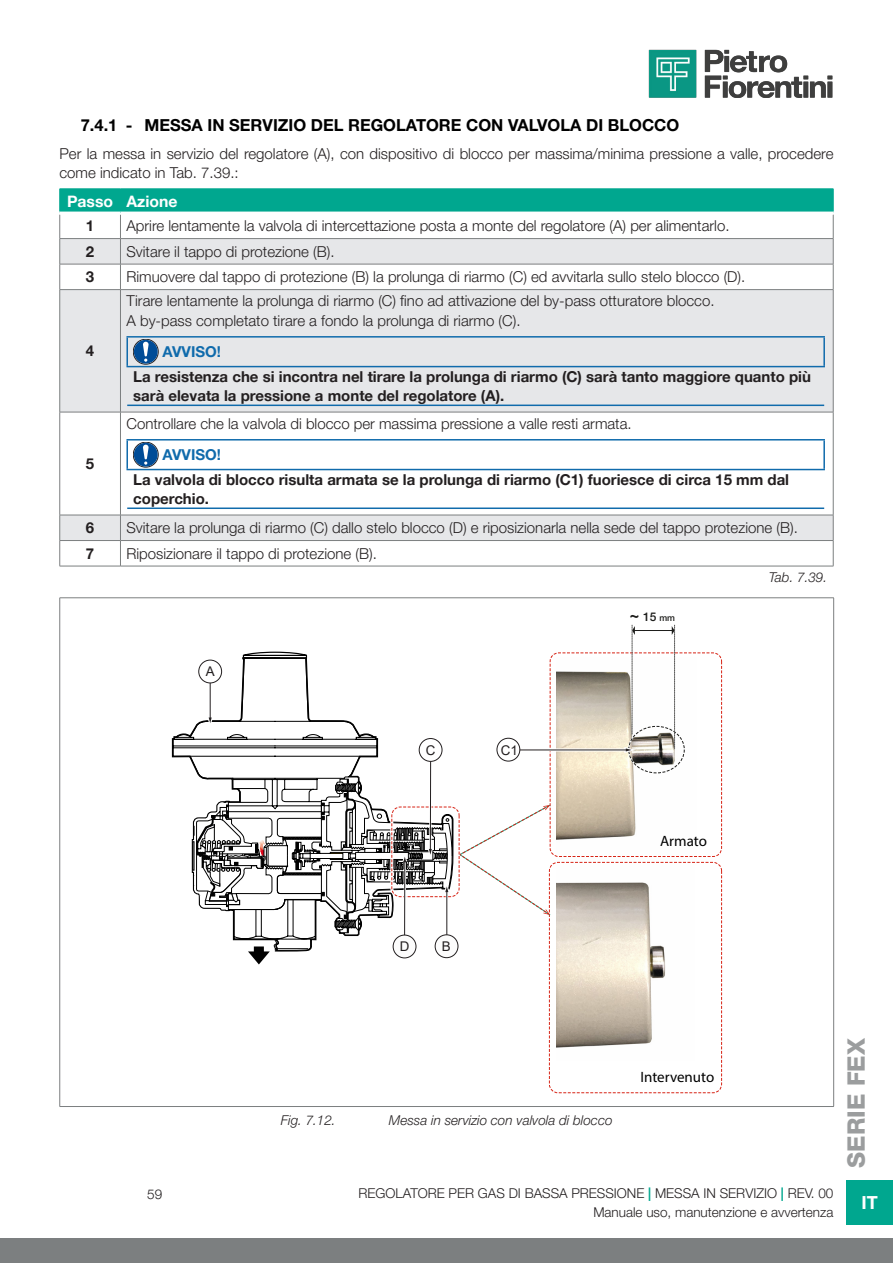
<style>
.page{position:relative;width:893px;height:1263px;background:#fff}
.page>*{position:absolute;margin:0;border:0;box-sizing:border-box;transform-origin:0 0}
.t1{font:800 24px "Helvetica Neue LT Pro";color:#9b9d9e}
.t2{font:700 18px "Helvetica Neue LT Pro";color:#fff}
.t3{font:700 16.5px "Helvetica Neue LT Pro";color:#000}
.Helvetica_Neue_LT_Pr{font:700 15.75px "Helvetica Neue LT Pro";color:#fff}
.Corpo_Testo_Helvetic{font:300 15px/19.5px "Helvetica Neue LT Pro";color:#231f20}
.Helvetica_Neue_LT_Pr-2{font:700 15px "Helvetica Neue LT Pro";color:#231f20}
.t4{font:15px "Myriad Pro";color:#000}
.Helvetica_Neue_LT_Pr-3{font:700 15px "Helvetica Neue LT Pro";color:#106bac}
.t5{font:300 13.5px "Helvetica Neue LT Pro";color:#231f20}
.t6{font:italic 300 13.5px "Helvetica Neue LT Pro";color:#231f20}
.t7{font:13.35px "Arial";color:#231f20}
.t8{font:500 12px "Helvetica Neue LT Pro";color:#1d1d1b}
.s1{font-size:18px}
.s2{font-size:9px}
.s3{font-weight:700;color:#00a78f}
</style>
<div class="page">
<img style="left:648px;top:49px;width:185px;height:49px">
<div style="left:0;top:1238px;width:893px;height:25px;background:#7c7f80"></div>
<div style="left:846px;top:1180px;width:47px;height:45px;background:#00a78f"></div>
<svg style="left:60px;top:290px;width:773px;height:276px;fill:#e6e7e9"></svg>
<svg style="left:59px;top:189px;width:775px;height:100px"></svg>
<hr style="left:59px;top:290px;width:1px;height:122px;background:#7c7f80">
<hr style="left:120px;top:290px;width:1px;height:122px;background:#7c7f80">
<hr style="left:833px;top:290px;width:1px;height:122px;background:#7c7f80">
<hr style="left:59px;top:412px;width:1px;height:103px;background:#7c7f80">
<hr style="left:120px;top:412px;width:1px;height:103px;background:#7c7f80">
<hr style="left:833px;top:412px;width:1px;height:103px;background:#7c7f80">
<svg style="left:59px;top:515px;width:1px;height:51px"></svg>
<svg style="left:120px;top:516px;width:1px;height:50px"></svg>
<svg style="left:833px;top:515px;width:1px;height:51px"></svg>
<hr style="left:60px;top:212px;width:60px;height:3px;background:#fff">
<hr style="left:120px;top:212px;width:713px;height:3px;background:#fff">
<hr style="left:60px;top:238px;width:60px;height:1px;background:#7c7f80">
<hr style="left:60px;top:264px;width:60px;height:1px;background:#7c7f80">
<hr style="left:60px;top:289px;width:60px;height:1px;background:#7c7f80">
<hr style="left:60px;top:412px;width:60px;height:1px;background:#7c7f80">
<hr style="left:60px;top:515px;width:60px;height:1px;background:#7c7f80">
<hr style="left:60px;top:540px;width:60px;height:1px;background:#7c7f80">
<hr style="left:60px;top:566px;width:60px;height:1px;background:#7c7f80">
<hr style="left:120px;top:238px;width:713px;height:1px;background:#7c7f80">
<hr style="left:120px;top:264px;width:713px;height:1px;background:#7c7f80">
<hr style="left:120px;top:289px;width:713px;height:1px;background:#7c7f80">
<hr style="left:120px;top:412px;width:713px;height:1px;background:#7c7f80">
<hr style="left:120px;top:515px;width:713px;height:1px;background:#7c7f80">
<hr style="left:120px;top:540px;width:713px;height:1px;background:#7c7f80">
<hr style="left:120px;top:566px;width:713px;height:1px;background:#7c7f80">
<hr style="left:127px;top:405px;width:697px;height:1px;background:#106bac">
<hr style="left:126px;top:336px;width:699px;height:2px;background:#106bac">
<hr style="left:126px;top:338px;width:2px;height:28px;background:#106bac">
<hr style="left:823px;top:338px;width:2px;height:28px;background:#106bac">
<hr style="left:126px;top:366px;width:699px;height:1px;background:#106bac">
<svg style="left:133px;top:339px;width:25px;height:25px"></svg>
<div style="left:133px;top:339px;width:25px;height:25px;border:1px solid #231f20;border-radius:50%"></div>
<div style="left:134px;top:340px;width:24px;height:24px;background:#004c97;border-radius:50%"></div>
<svg style="left:143px;top:342px;width:6px;height:20px"></svg>
<hr style="left:127px;top:507px;width:697px;height:2px;background:#106bac">
<hr style="left:126px;top:439px;width:699px;height:1px;background:#106bac">
<hr style="left:126px;top:440px;width:2px;height:29px;background:#106bac">
<hr style="left:823px;top:440px;width:2px;height:29px;background:#106bac">
<hr style="left:126px;top:469px;width:699px;height:1px;background:#106bac">
<svg style="left:133px;top:442px;width:25px;height:25px"></svg>
<div style="left:133px;top:442px;width:25px;height:25px;border:1px solid #231f20;border-radius:50%"></div>
<div style="left:134px;top:443px;width:24px;height:24px;background:#004c97;border-radius:50%"></div>
<svg style="left:143px;top:445px;width:6px;height:20px"></svg>
<hr style="left:60px;top:597px;width:774px;height:1px;background:#7c7f80">
<hr style="left:59px;top:598px;width:1px;height:508px;background:#7c7f80">
<hr style="left:833px;top:598px;width:1px;height:508px;background:#7c7f80">
<hr style="left:60px;top:1106px;width:774px;height:1px;background:#7c7f80">
<img style="left:556px;top:882px;width:110px;height:166px">
<img style="left:557px;top:658px;width:140px;height:204px">
<div style="left:391px;top:807px;width:68px;height:90px;border:1px dashed #d72416;border-radius:9px"></div>
<div style="left:550px;top:652px;width:172px;height:205px;border:1px dashed #d72416;border-radius:9px"></div>
<div style="left:628px;top:726px;width:57px;height:48px;border:2px solid #fff;border-radius:50%"></div>
<div style="left:629px;top:726px;width:55px;height:47px;border:1px dashed #1d1d1b;border-radius:50%"></div>
<div style="left:549px;top:862px;width:173px;height:231px;border:1px dashed #d72416;border-radius:9px"></div>
<svg style="left:459px;top:805px;width:91px;height:110px"></svg>
<hr style="left:634px;top:630px;width:38px;height:1px;background:#1d1d1b">
<svg style="left:672px;top:625px;width:3px;height:123px"></svg>
<svg style="left:632px;top:625px;width:3px;height:110px"></svg>
<hr style="left:495px;top:748px;width:131px;height:3px;background:#fff">
<hr style="left:505px;top:749px;width:122px;height:1px;background:#231f20">
<svg style="left:624px;top:747px;width:12px;height:6px"></svg>
<div style="left:497px;top:738px;width:23px;height:23px;background:#fff;border-radius:50%"></div>
<div style="left:497px;top:738px;width:23px;height:23px;border:1px solid #231f20;border-radius:50%"></div>
<svg style="left:173px;top:651px;width:280px;height:313px"></svg>
<div style="left:435px;top:935px;width:23px;height:23px;background:#fcfcfc;border-radius:50%"></div>
<div style="left:435px;top:934px;width:23px;height:24px;border:1px solid #231f20;border-radius:50%"></div>
<p class="t3" style="left:81px;top:115px;width:600px">7.4.1 - MESSA IN SERVIZIO DEL REGOLATORE CON VALVOLA DI BLOCCO</p>
<p class="Corpo_Testo_Helvetic" style="left:60px;top:143px;width:775px">Per la messa in servizio del regolatore (A), con dispositivo di blocco per massima/minima pressione a valle, procedere come indicato in Tab. 7.39.:</p>
<p class="Helvetica_Neue_LT_Pr" style="left:67px;top:191px;width:48px">Passo</p>
<p class="Helvetica_Neue_LT_Pr" style="left:126px;top:191px;width:53px">Azione</p>
<p class="Helvetica_Neue_LT_Pr-2" style="left:86px;top:217px;width:10px">1</p>
<p class="Corpo_Testo_Helvetic" style="left:126px;top:216px;width:605px">Aprire lentamente la valvola di intercettazione posta a monte del regolatore (A) per alimentarlo.</p>
<p class="Helvetica_Neue_LT_Pr-2" style="left:86px;top:242px;width:10px">2</p>
<p class="Corpo_Testo_Helvetic" style="left:126px;top:241px;width:210px">Svitare il tappo di protezione (B).</p>
<p class="Helvetica_Neue_LT_Pr-2" style="left:86px;top:268px;width:10px">3</p>
<p class="Corpo_Testo_Helvetic" style="left:126px;top:267px;width:620px">Rimuovere dal tappo di protezione (B) la prolunga di riarmo (C) ed avvitarla sullo stelo blocco (D).</p>
<p class="Helvetica_Neue_LT_Pr-2" style="left:86px;top:342px;width:10px">4</p>
<p class="Helvetica_Neue_LT_Pr-2" style="left:86px;top:454px;width:10px">5</p>
<p class="Corpo_Testo_Helvetic" style="left:126px;top:291px;width:590px">Tirare lentamente la prolunga di riarmo (C) fino ad attivazione del by-pass otturatore blocco.</p>
<p class="Corpo_Testo_Helvetic" style="left:126px;top:310px;width:396px">A by-pass completato tirare a fondo la prolunga di riarmo (C).</p>
<p class="Helvetica_Neue_LT_Pr-3" style="left:163px;top:342px;width:60px">AVVISO!</p>
<p class="Helvetica_Neue_LT_Pr-2" style="left:133px;top:367px;width:679px">La resistenza che si incontra nel tirare la prolunga di riarmo (C) sarà tanto maggiore quanto più</p>
<p class="Helvetica_Neue_LT_Pr-2" style="left:133px;top:386px;width:373px">sarà elevata la pressione a monte del regolatore (A).</p>
<p class="Corpo_Testo_Helvetic" style="left:126px;top:413px;width:507px">Controllare che la valvola di blocco per massima pressione a valle resti armata.</p>
<p class="Helvetica_Neue_LT_Pr-3" style="left:163px;top:445px;width:60px">AVVISO!</p>
<p class="Helvetica_Neue_LT_Pr-2" style="left:133px;top:470px;width:657px">La valvola di blocco risulta armata se la prolunga di riarmo (C1) fuoriesce di circa 15 mm dal</p>
<p class="Helvetica_Neue_LT_Pr-2" style="left:133px;top:489px;width:77px">coperchio.</p>
<p class="Helvetica_Neue_LT_Pr-2" style="left:86px;top:518px;width:10px">6</p>
<p class="Corpo_Testo_Helvetic" style="left:126px;top:518px;width:673px">Svitare la prolunga di riarmo (C) dallo stelo blocco (D) e riposizionarla nella sede del tappo protezione (B).</p>
<p class="Helvetica_Neue_LT_Pr-2" style="left:86px;top:544px;width:10px">7</p>
<p class="Corpo_Testo_Helvetic" style="left:126px;top:543px;width:252px">Riposizionare il tappo di protezione (B).</p>
<p class="t6" style="left:769px;top:568px;width:60px">Tab. 7.39.</p>
<p class="t7" style="left:206px;top:662px;width:10px">A</p>
<p class="t7" style="left:426px;top:741px;width:11px">C</p>
<p class="t7" style="left:501px;top:741px;width:19px">C1</p>
<p class="t8" style="left:629px;top:610px;width:48px"><span class="s1">~</span> 15 <span class="s2">mm</span></p>
<p class="t4" style="left:660px;top:831px;width:48px">Armato</p>
<p class="t5" style="left:147px;top:1185px;width:17px">59</p>
<p class="t7" style="left:400px;top:937px;width:11px">D</p>
<p class="t7" style="left:442px;top:937px;width:10px">B</p>
<p class="t6" style="left:281px;top:1112px;width:56px">Fig. 7.12.</p>
<p class="t6" style="left:389px;top:1112px;width:225px">Messa in servizio con valvola di blocco</p>
<p class="t4" style="left:640px;top:1068px;width:75px">Intervenuto</p>
<p class="t5" style="left:358px;top:1185px;width:476px">REGOLATORE PER GAS DI BASSA PRESSIONE <span class="s3">|</span> MESSA IN SERVIZIO <span class="s3">|</span> REV. 00</p>
<p class="t5" style="left:593px;top:1204px;width:242px">Manuale uso, manutenzione e avvertenza</p>
<h1 class="t1" style="left:842px;top:1168px;width:131px;rotate:-90deg">SERIE FEX</h1>
<p class="t2" style="left:861px;top:1191px;width:18px">IT</p>
</div>
